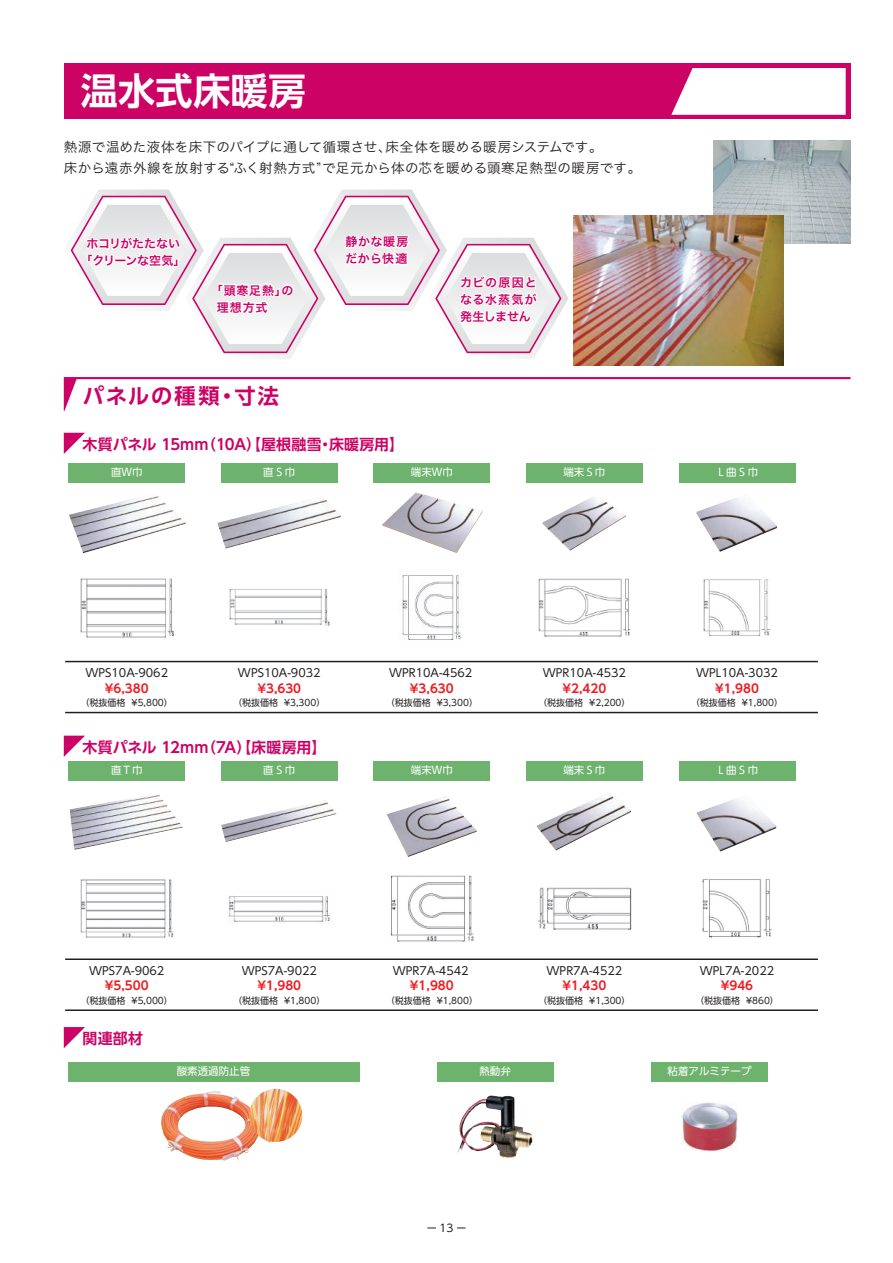
<style>
.page{position:relative;width:893px;height:1263px;background:#fff}
.page>*{position:absolute;margin:0;border:0;box-sizing:border-box;transform-origin:0 0}
.t1{font:700 37.2px "UD Shin Go Pr 6 De";letter-spacing:.01em;color:#fff}
.t2{font:700 21.3px "UD Shin Go Pr 6 De";letter-spacing:.095em;color:#cc0264}
.t3{font:700 14.85px "UD Shin Go Pr 6 De";letter-spacing:.01em;color:#cc0264}
.t4{font:13.5px/21.3px "Hira Kaku Pro W3";letter-spacing:.02em;color:#231f20}
.t5{font:700 12px "UD Shin Go Pr 6 De";color:#ee1d23}
.t6{font:12px/17px "Hira Kaku Pro W6";letter-spacing:.04em;color:#cc0264}
.t7{font:12px/17px "Hira Kaku Pro W6";letter-spacing:-.02em;color:#cc0264;text-align:center}
.t8{font:12px/17px "Hira Kaku Pro W6";letter-spacing:.07em;color:#cc0264}
.t9{font:11.25px "UD Shin Go Pr 6";color:#231f20}
.t10{font:10.65px "UD Shin Go Pro";color:#231f20}
.t11{font:10.5px "UD Shin Go Pr 6";color:#fff}
.t12{font:9px "UD Shin Go Pr 6";color:#231f20}
</style>
<div class="page">
<img style="left:161px;top:1091px;width:110px;height:69px">
<img style="left:249px;top:1089px;width:53px;height:53px;border-radius:27px">
<img style="left:80px;top:578px;width:94px;height:60px">
<img style="left:229px;top:589px;width:101px;height:37px">
<img style="left:402px;top:575px;width:59px;height:65px">
<img style="left:538px;top:578px;width:93px;height:59px">
<img style="left:703px;top:579px;width:68px;height:57px">
<img style="left:80px;top:879px;width:94px;height:59px">
<img style="left:228px;top:896px;width:102px;height:27px">
<img style="left:391px;top:875px;width:83px;height:67px">
<img style="left:537px;top:887px;width:95px;height:43px">
<img style="left:702px;top:879px;width:70px;height:59px">
<img style="left:713px;top:140px;width:137px;height:50px">
<img style="left:696px;top:498px;width:81px;height:54px">
<img style="left:697px;top:798px;width:79px;height:54px">
<img style="left:537px;top:793px;width:94px;height:57px">
<img style="left:542px;top:497px;width:84px;height:54px">
<img style="left:382px;top:492px;width:100px;height:61px">
<img style="left:387px;top:796px;width:90px;height:61px">
<img style="left:217px;top:498px;width:124px;height:50px">
<img style="left:221px;top:800px;width:115px;height:42px">
<img style="left:70px;top:795px;width:113px;height:55px">
<img style="left:69px;top:496px;width:117px;height:57px">
<img style="left:681px;top:1102px;width:57px;height:49px">
<div style="left:64px;top:64px;width:786px;height:55px;background:#cc0264"></div>
<svg style="left:671px;top:68px;width:175px;height:47px;background:#fbedf4"></svg>
<svg style="left:64px;top:736px;width:21px;height:21px"></svg>
<svg style="left:64px;top:1027px;width:21px;height:21px"></svg>
<div style="left:68px;top:463px;width:117px;height:20px;background:#6db36e"></div>
<div style="left:221px;top:463px;width:117px;height:20px;background:#6db36e"></div>
<div style="left:373px;top:463px;width:117px;height:20px;background:#6db36e"></div>
<div style="left:526px;top:463px;width:117px;height:20px;background:#6db36e"></div>
<div style="left:679px;top:463px;width:116px;height:20px;background:#6db36e"></div>
<div style="left:68px;top:761px;width:117px;height:19px;background:#6db36e"></div>
<div style="left:221px;top:761px;width:117px;height:19px;background:#6db36e"></div>
<div style="left:373px;top:761px;width:117px;height:19px;background:#6db36e"></div>
<div style="left:526px;top:761px;width:117px;height:19px;background:#6db36e"></div>
<div style="left:679px;top:761px;width:116px;height:19px;background:#6db36e"></div>
<div style="left:651px;top:1062px;width:117px;height:20px;background:#6db36e"></div>
<div style="left:437px;top:1062px;width:116px;height:20px;background:#6db36e"></div>
<div style="left:68px;top:1062px;width:291px;height:20px;background:#6db36e"></div>
<img style="left:458px;top:1095px;width:75px;height:63px">
<hr style="left:65px;top:661px;width:753px;height:1px;background:#231f20">
<hr style="left:65px;top:712px;width:753px;height:1px;background:#231f20">
<hr style="left:65px;top:958px;width:753px;height:2px;background:#231f20">
<hr style="left:65px;top:1009px;width:753px;height:2px;background:#231f20">
<svg style="left:64px;top:190px;width:786px;height:289px"></svg>
<h1 class="t1" style="left:81px;top:61px;width:226px">温水式床暖房</h1>
<h3 class="t4" style="left:64px;top:135px;width:579px">熱源で温めた液体を床下のパイプに通して循環させ、床全体を暖める暖房システムです。<br>床から遠赤外線を放射する“ふく射熱方式”で足元から体の芯を暖める頭寒足熱型の暖房です。</h3>
<h3 class="t7" style="left:80px;top:235px;width:106px">ホコリがたたない「クリーンな空気」</h3>
<h3 class="t8" style="left:217px;top:281px;width:78px;text-indent:-6px">「頭寒足熱」の理想方式</h3>
<h2 class="t2" style="left:83px;top:378px;width:198px">パネルの種類・寸法</h2>
<h3 class="t6" style="left:345px;top:233px;width:64px">静かな暖房だから快適</h3>
<h3 class="t3" style="left:83px;top:432px;width:323px">木質パネル 15mm（10A）【屋根融雪・床暖房用】</h3>
<h3 class="t6" style="left:460px;top:273px;width:78px;text-align:justify">カビの原因となる水蒸気が発生しません</h3>
<p class="t11" style="left:111px;top:464px;width:33px">直Ｗ巾</p>
<p class="t11" style="left:263px;top:464px;width:34px">直S巾</p>
<p class="t11" style="left:411px;top:464px;width:43px">端末Ｗ巾</p>
<p class="t11" style="left:563px;top:464px;width:43px">端末Ｓ巾</p>
<p class="t11" style="left:716px;top:464px;width:44px">Ｌ曲S巾</p>
<p class="t9" style="left:85px;top:664px;width:84px">WPS10A-9062</p>
<h3 class="t5" style="left:105px;top:678px;width:45px">¥6,380</h3>
<p class="t12" style="left:81px;top:695px;width:94px">（税抜価格 ¥5,800）</p>
<p class="t9" style="left:238px;top:664px;width:84px">WPS10A-9032</p>
<p class="t9" style="left:389px;top:664px;width:85px">WPR10A-4562</p>
<p class="t9" style="left:543px;top:664px;width:85px">WPR10A-4532</p>
<p class="t9" style="left:696px;top:664px;width:83px">WPL10A-3032</p>
<h3 class="t5" style="left:257px;top:678px;width:45px">¥3,630</h3>
<p class="t12" style="left:233px;top:695px;width:94px">（税抜価格 ¥3,300）</p>
<h3 class="t5" style="left:410px;top:678px;width:45px">¥3,630</h3>
<p class="t12" style="left:386px;top:695px;width:94px">（税抜価格 ¥3,300）</p>
<h3 class="t5" style="left:563px;top:678px;width:45px">¥2,420</h3>
<p class="t12" style="left:538px;top:695px;width:94px">（税抜価格 ¥2,200）</p>
<h3 class="t5" style="left:715px;top:678px;width:45px">¥1,980</h3>
<p class="t12" style="left:691px;top:695px;width:94px">（税抜価格 ¥1,800）</p>
<h3 class="t3" style="left:83px;top:735px;width:245px">木質パネル 12mm（7A）【床暖房用】</h3>
<p class="t11" style="left:111px;top:761px;width:33px">直Ｔ巾</p>
<p class="t11" style="left:263px;top:761px;width:34px">直S巾</p>
<p class="t11" style="left:411px;top:761px;width:43px">端末Ｗ巾</p>
<p class="t11" style="left:563px;top:761px;width:43px">端末Ｓ巾</p>
<p class="t11" style="left:716px;top:761px;width:44px">Ｌ曲S巾</p>
<p class="t9" style="left:89px;top:961px;width:77px">WPS7A-9062</p>
<p class="t9" style="left:242px;top:961px;width:77px">WPS7A-9022</p>
<p class="t9" style="left:393px;top:961px;width:77px">WPR7A-4542</p>
<p class="t9" style="left:547px;top:961px;width:77px">WPR7A-4522</p>
<p class="t9" style="left:700px;top:961px;width:76px">WPL7A-2022</p>
<h3 class="t5" style="left:105px;top:976px;width:45px">¥5,500</h3>
<p class="t12" style="left:81px;top:993px;width:94px">（税抜価格 ¥5,000）</p>
<h3 class="t5" style="left:257px;top:976px;width:45px">¥1,980</h3>
<p class="t12" style="left:233px;top:993px;width:94px">（税抜価格 ¥1,800）</p>
<h3 class="t5" style="left:410px;top:976px;width:45px">¥1,980</h3>
<p class="t12" style="left:386px;top:993px;width:94px">（税抜価格 ¥1,800）</p>
<h3 class="t5" style="left:563px;top:976px;width:45px">¥1,430</h3>
<p class="t12" style="left:538px;top:993px;width:94px">（税抜価格 ¥1,300）</p>
<h3 class="t5" style="left:721px;top:976px;width:34px">¥946</h3>
<p class="t12" style="left:695px;top:993px;width:85px">（税抜価格 ¥860）</p>
<h3 class="t3" style="left:83px;top:1026px;width:62px">関連部材</h3>
<p class="t11" style="left:177px;top:1063px;width:75px">酸素透過防止管</p>
<p class="t11" style="left:479px;top:1063px;width:33px">熱動弁</p>
<p class="t11" style="left:667px;top:1063px;width:85px">粘着アルミテープ</p>
<p class="t10" style="left:439px;top:1219px;width:16px">13</p>
</div>
